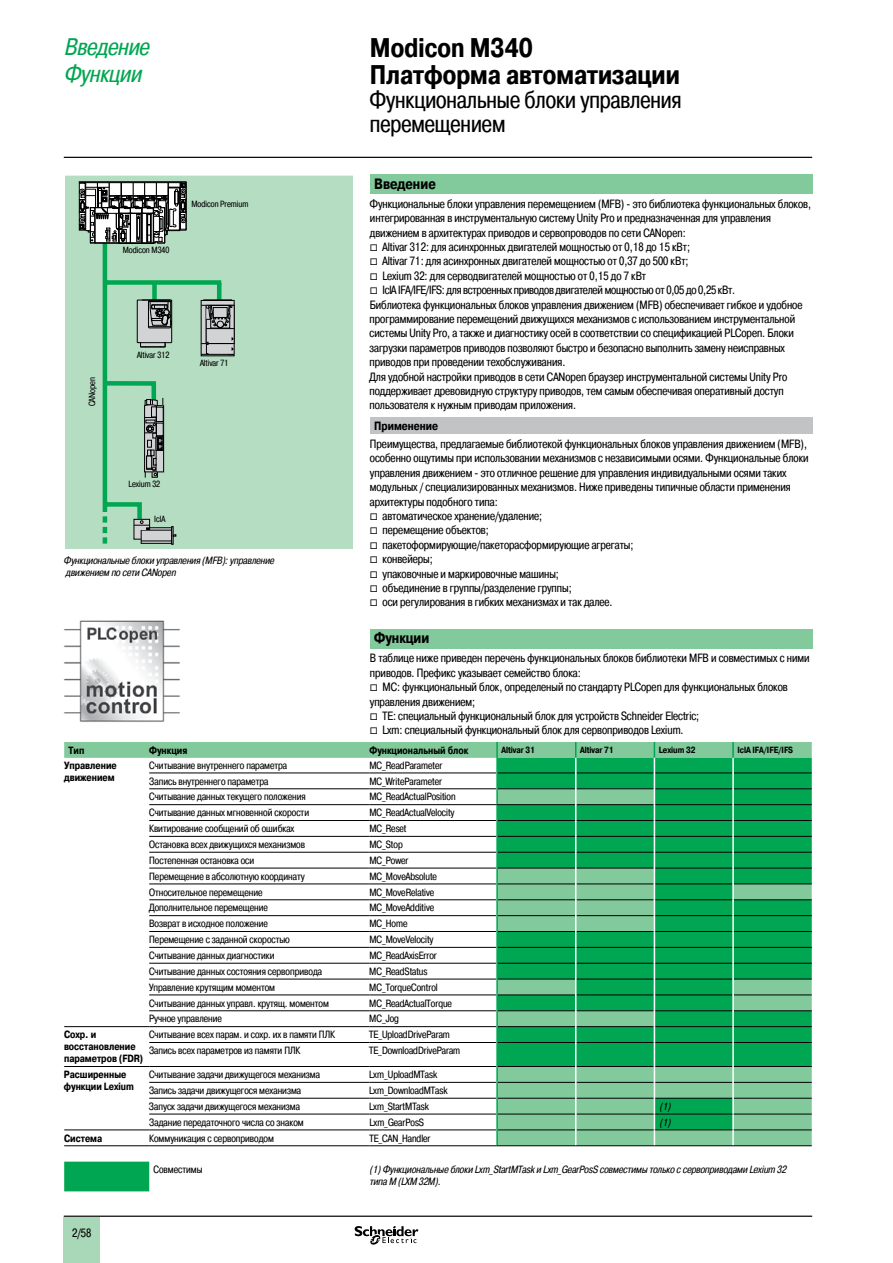
<style>
.page{position:relative;width:893px;height:1263px;background:#fff}
.page>*{position:absolute;margin:0;border:0;box-sizing:border-box;transform-origin:0 0}
.t1{font:700 27px/27px "Pragmatica Cond C";color:#000}
.t2{font:24px/24px "Pragmatica Cond C";color:#000}
.t3{font:italic 24px/27px "Pragmatica Cond C";color:#00a651}
.t4{font:700 15px "Pragmatica Cond C";color:#000}
.t5{font:12px/14.4px "Pragmatica Cond C";color:#000}
.t6{font:700 12px "Pragmatica Cond C";color:#000}
.t7{font:10.5px "Pragmatica Cond C";color:#000}
.t8{font:italic 10.5px/12px "Pragmatica Cond C";color:#000}
.t9{font:700 10.5px/12px "Pragmatica Cond C";color:#000}
.t10{font:9px "Pragmatica Cond C";color:#000}
.t11{font:700 9px "Pragmatica Cond C";color:#000}
.s1{font-family:"Graph Schneider"}
</style>
<div class="page">
<hr style="left:64px;top:157px;width:748px;height:1px;background:#000">
<div style="left:64px;top:1217px;width:36px;height:46px;background:#a8d8b7"></div>
<hr style="left:64px;top:1215px;width:748px;height:2px;background:#000">
<svg style="left:355px;top:1226px;width:63px;height:19px"></svg>
<div style="left:370px;top:174px;width:442px;height:20px;background:#82ca9c"></div>
<div style="left:370px;top:418px;width:442px;height:16px;background:#c1c3c5"></div>
<div style="left:370px;top:629px;width:442px;height:19px;background:#82ca9c"></div>
<svg style="left:64px;top:1146px;width:669px;height:45px"></svg>
<hr style="left:64px;top:1145px;width:85px;height:1px;background:#000">
<hr style="left:149px;top:1145px;width:220px;height:1px;background:#000">
<hr style="left:369px;top:1145px;width:128px;height:1px;background:#000">
<svg style="left:64px;top:742px;width:748px;height:403px"></svg>
<hr style="left:497px;top:1145px;width:79px;height:1px;background:#000">
<hr style="left:576px;top:1145px;width:78px;height:1px;background:#000">
<hr style="left:654px;top:1145px;width:79px;height:1px;background:#000">
<hr style="left:733px;top:1145px;width:79px;height:1px;background:#000">
<img style="left:64px;top:620px;width:116px;height:102px">
<div style="left:65px;top:176px;width:288px;height:373px;background:#b4ddc1"></div>
<div style="left:201px;top:300px;width:34px;height:56px;border:1px solid #000"></div>
<div style="left:79px;top:181px;width:108px;height:50px;background:#2a302c"></div>
<svg style="left:79px;top:182px;width:155px;height:366px;background:#a1c7af"></svg>
<h2 class="t3" style="left:64px;top:33px;width:92px">Введение<br>Функции</h2>
<p class="t10" style="left:123px;top:245px;width:48px">Modicon M340</p>
<p class="t10" style="left:191px;top:198px;width:58px">Modicon Premium</p>
<p class="t10" style="left:87px;top:406px;width:31px;rotate:-90deg">CANopen</p>
<p class="t10" style="left:137px;top:350px;width:34px">Altivar 312</p>
<p class="t10" style="left:200px;top:358px;width:30px">Altivar 71</p>
<p class="t10" style="left:129px;top:479px;width:33px">Lexium 32</p>
<p class="t10" style="left:154px;top:514px;width:13px">IclA</p>
<p class="t8" style="left:64px;top:554px;width:214px">Функциональные блоки управления (MFB): управление движением по сети CANopen</p>
<h1 class="t1" style="left:370px;top:35px;width:311px">Modicon M340<br>Платформа автоматизации</h1>
<h2 class="t2" style="left:370px;top:88px;width:313px">Функциональные блоки управления перемещением</h2>
<p class="t4" style="left:374px;top:175px;width:63px">Введение</p>
<p class="t5" style="left:369px;top:196px;width:443px">Функциональные блоки управления перемещением (MFB) - это библиотека функциональных блоков, интегрированная в инструментальную систему Unity Pro и предназначенная для управления движением в архитектурах приводов и сервопроводов по сети CANopen:<br><span class="s1">v</span> Altivar 312: для асинхронных двигателей мощностью от 0,18 до 15 кВт;<br><span class="s1">v</span> Altivar 71: для асинхронных двигателей мощностью от 0,37 до 500 кВт;<br><span class="s1">v</span> Lexium 32: для серводвигателей мощностью от 0,15 до 7 кВт<br><span class="s1">v</span> IclA IFA/IFE/IFS: для встроенных приводов двигателей мощностью от 0,05 до 0,25 кВт.<br>Библиотека функциональных блоков управления движением (MFB) обеспечивает гибкое и удобное программирование перемещений движущихся механизмов с использованием инструментальной системы Unity Pro, а также и диагностику осей в соответствии со спецификацией PLCopen. Блоки загрузки параметров приводов позволяют быстро и безопасно выполнить замену неисправных приводов при проведении техобслуживания.<br>Для удобной настройки приводов в сети CANopen браузер инструментальной системы Unity Pro поддерживает древовидную структуру приводов, тем самым обеспечивая оперативный доступ пользователя к нужным приводам приложения.</p>
<p class="t6" style="left:374px;top:419px;width:65px">Применение</p>
<p class="t5" style="left:370px;top:437px;width:440px">Преимущества, предлагаемые библиотекой функциональных блоков управления движением (MFB), особенно ощутимы при использовании механизмов с независимыми осями. Функциональные блоки управления движением - это отличное решение для управления индивидуальными осями таких модульных / специализированных механизмов. Ниже приведены типичные области применения архитектуры подобного типа:<br><span class="s1">v</span> автоматическое хранение/удаление;<br><span class="s1">v</span> перемещение объектов;<br><span class="s1">v</span> пакетоформирующие/пакеторасформирующие агрегаты;<br><span class="s1">v</span> конвейеры;<br><span class="s1">v</span> упаковочные и маркировочные машины;<br><span class="s1">v</span> объединение в группы/разделение группы;<br><span class="s1">v</span> оси регулирования в гибких механизмах и так далее.</p>
<p class="t4" style="left:374px;top:630px;width:57px">Функции</p>
<p class="t5" style="left:370px;top:651px;width:441px">В таблице ниже приведен перечень функциональных блоков библиотеки MFB и совместимых с ними приводов. Префикс указывает семейство блока:<br><span class="s1">v</span> MC: функциональный блок, определеный по стандарту PLCopen для функциональных блоков управления движением;<br><span class="s1">v</span> TE: специальный функциональный блок для устройств Schneider Electric;<br><span class="s1">v</span> Lxm: специальный функциональный блок для сервоприводов Lexium.</p>
<p class="t9" style="left:68px;top:744px;width:17px">Тип</p>
<p class="t9" style="left:149px;top:744px;width:40px">Функция</p>
<p class="t9" style="left:369px;top:744px;width:100px">Функциональный блок</p>
<p class="t11" style="left:501px;top:744px;width:36px">Altivar 31</p>
<p class="t11" style="left:580px;top:744px;width:36px">Altivar 71</p>
<p class="t11" style="left:659px;top:744px;width:38px">Lexium 32</p>
<p class="t11" style="left:737px;top:744px;width:57px">IclA IFA/IFE/IFS</p>
<p class="t9" style="left:64px;top:759px;width:54px">Управление движением</p>
<p class="t7" style="left:149px;top:759px;width:139px">Считывание внутреннего параметра</p>
<p class="t7" style="left:369px;top:759px;width:74px">MC_ReadParameter</p>
<p class="t7" style="left:149px;top:775px;width:121px">Запись внутреннего параметра</p>
<p class="t7" style="left:369px;top:775px;width:74px">MC_WriteParameter</p>
<p class="t7" style="left:149px;top:791px;width:158px">Считывание данных текущего положения</p>
<p class="t7" style="left:369px;top:791px;width:88px">MC_ReadActualPosition</p>
<p class="t7" style="left:149px;top:807px;width:161px">Считывание данных мгновенной скорости</p>
<p class="t7" style="left:369px;top:807px;width:87px">MC_ReadActualVelocity</p>
<p class="t7" style="left:149px;top:823px;width:147px">Квитирование сообщений об ошибках</p>
<p class="t7" style="left:369px;top:823px;width:39px">MC_Reset</p>
<p class="t7" style="left:149px;top:838px;width:157px">Остановка всех движущихся механизмов</p>
<p class="t7" style="left:369px;top:838px;width:35px">MC_Stop</p>
<p class="t7" style="left:149px;top:854px;width:107px">Постепенная остановка оси</p>
<p class="t7" style="left:369px;top:854px;width:41px">MC_Power</p>
<p class="t7" style="left:149px;top:870px;width:157px">Перемещение в абсолютную координату</p>
<p class="t7" style="left:369px;top:870px;width:69px">MC_MoveAbsolute</p>
<p class="t7" style="left:149px;top:886px;width:115px">Относительное перемещение</p>
<p class="t7" style="left:369px;top:886px;width:66px">MC_MoveRelative</p>
<p class="t7" style="left:149px;top:902px;width:120px">Дополнительное перемещение</p>
<p class="t7" style="left:369px;top:902px;width:66px">MC_MoveAdditive</p>
<p class="t7" style="left:149px;top:918px;width:120px">Возврат в исходное положение</p>
<p class="t7" style="left:369px;top:918px;width:40px">MC_Home</p>
<p class="t7" style="left:149px;top:934px;width:142px">Перемещение с заданной скоростью</p>
<p class="t7" style="left:369px;top:934px;width:66px">MC_MoveVelocity</p>
<p class="t7" style="left:149px;top:949px;width:127px">Считывание данных диагностики</p>
<p class="t7" style="left:369px;top:949px;width:69px">MC_ReadAxisError</p>
<p class="t7" style="left:149px;top:965px;width:174px">Считывание данных состояния сервопривода</p>
<p class="t7" style="left:369px;top:965px;width:60px">MC_ReadStatus</p>
<p class="t7" style="left:149px;top:981px;width:128px">Управление крутящим моментом</p>
<p class="t7" style="left:369px;top:981px;width:70px">MC_TorqueControl</p>
<p class="t7" style="left:149px;top:997px;width:181px">Считывание данных управл. крутящ. моментом</p>
<p class="t7" style="left:369px;top:997px;width:84px">MC_ReadActualTorque</p>
<p class="t7" style="left:149px;top:1013px;width:74px">Ручное управление</p>
<p class="t7" style="left:369px;top:1013px;width:31px">MC_Jog</p>
<p class="t9" style="left:64px;top:1029px;width:81px">Сохр. и восстановление параметров (FDR)</p>
<p class="t7" style="left:149px;top:1029px;width:187px">Считывание всех парам. и сохр. их в памяти ПЛК</p>
<p class="t7" style="left:369px;top:1029px;width:82px">TE_UploadDriveParam</p>
<p class="t7" style="left:149px;top:1045px;width:153px">Запись всех параметров из памяти ПЛК</p>
<p class="t7" style="left:369px;top:1045px;width:92px">TE_DownloadDriveParam</p>
<p class="t9" style="left:64px;top:1068px;width:72px">Расширенные функции Lexium</p>
<p class="t7" style="left:149px;top:1069px;width:172px">Считывание задачи движущегося механизма</p>
<p class="t7" style="left:369px;top:1069px;width:70px">Lxm_UploadMTask</p>
<p class="t7" style="left:149px;top:1084px;width:154px">Запись задачи движущегося механизма</p>
<p class="t7" style="left:369px;top:1084px;width:80px">Lxm_DownloadMTask</p>
<p class="t7" style="left:149px;top:1100px;width:153px">Запуск задачи движущегося механизма</p>
<p class="t7" style="left:369px;top:1100px;width:61px">Lxm_StartMTask</p>
<p class="t8" style="left:659px;top:1100px;width:15px">(1)</p>
<p class="t7" style="left:149px;top:1116px;width:156px">Задание передаточного числа со знаком</p>
<p class="t7" style="left:369px;top:1116px;width:56px">Lxm_GearPosS</p>
<p class="t8" style="left:659px;top:1116px;width:15px">(1)</p>
<p class="t9" style="left:64px;top:1132px;width:40px">Система</p>
<p class="t7" style="left:149px;top:1132px;width:126px">Коммуникация с сервоприводом</p>
<p class="t7" style="left:369px;top:1132px;width:63px">TE_CAN_Handler</p>
<p class="t7" style="left:153px;top:1164px;width:50px">Совместимы</p>
<p class="t8" style="left:369px;top:1164px;width:421px">(1) Функциональные блоки Lxm_ StartMTask и Lxm_ GearPosS совместимы только с сервоприводами Lexium 32 типа M (LXM 32M).</p>
<p class="t5" style="left:72px;top:1226px;width:21px">2/58</p>
</div>
